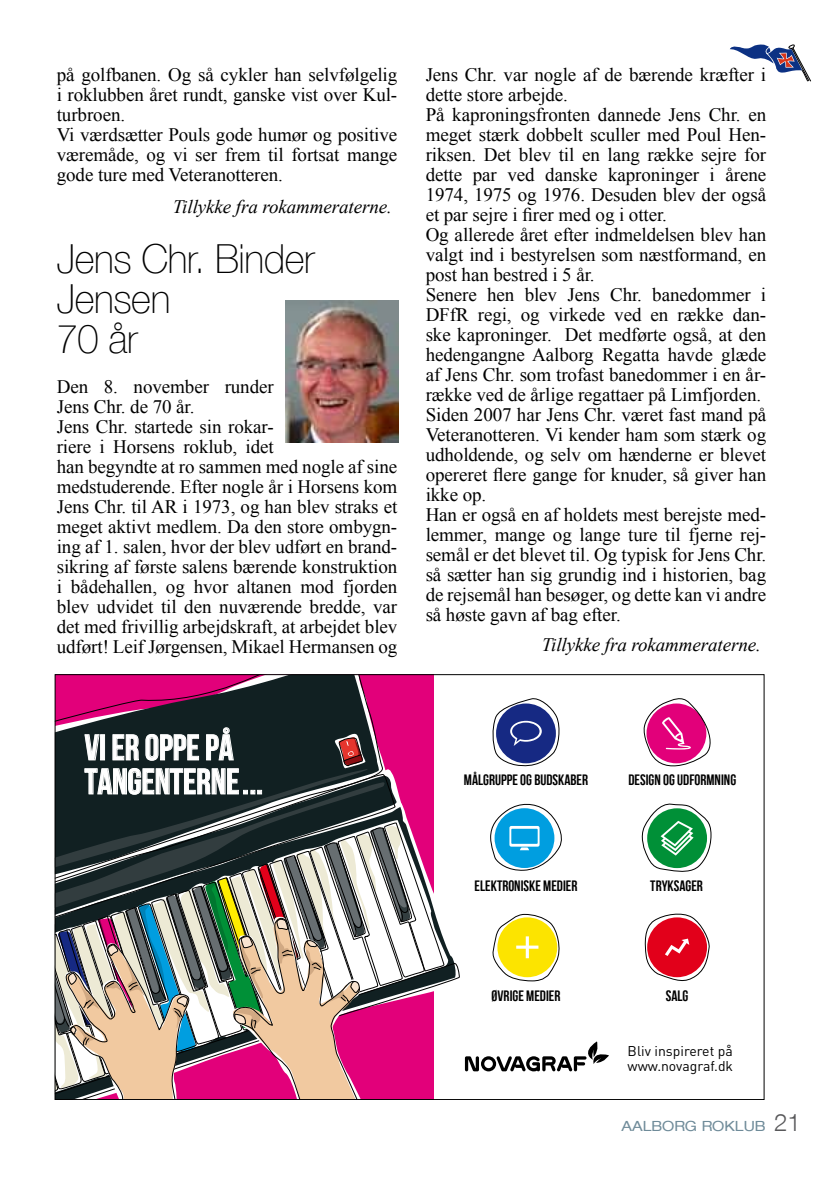
<style>
.page{position:relative;width:840px;height:1191px;background:#fff}
.page>*{position:absolute;margin:0;border:0;box-sizing:border-box;transform-origin:0 0}
.t1{font:100 40px/40px "Helvetica Neue LT Com";letter-spacing:-.01em;color:#000;scale:.95 1}
.t2{font:36px/34px "Bebas Neue";color:#fff}
.t3{font:19px/20px "Times New Roman";letter-spacing:-.005em;color:#000}
.t4{font:italic 19px "Times New Roman";letter-spacing:-.005em;color:#000}
.t5{font:15px "Bebas Neue";color:#000}
.t6{font:14px/15.8px "DIN";color:#000}
.t7{font:expanded 14px "Helvetica Neue LT Com";letter-spacing:-.005em;color:#6f8b99}
.s1{font-weight:300;font-stretch:normal;font-size:24px;color:#58585a}
</style>
<div class="page">
<svg style="left:730px;top:44px;width:80px;height:38px"></svg>
<img style="left:285px;top:300px;width:113px;height:142px">
<svg style="left:55px;top:674px;width:378px;height:425px;background:#be1570"></svg>
<svg style="left:444px;top:962px;width:15px;height:22px"></svg>
<svg style="left:57px;top:676px;width:329px;height:146px;background:#43273e"></svg>
<svg style="left:57px;top:822px;width:387px;height:275px"></svg>
<svg style="left:334px;top:733px;width:31px;height:37px"></svg>
<svg style="left:85px;top:734px;width:14px;height:26px"></svg>
<div style="left:100px;top:734px;width:5px;height:26px;border:1px solid #fff"></div>
<svg style="left:113px;top:734px;width:26px;height:26px"></svg>
<svg style="left:146px;top:734px;width:53px;height:26px"></svg>
<svg style="left:206px;top:727px;width:27px;height:33px"></svg>
<svg style="left:85px;top:768px;width:176px;height:26px;background:#4d585a"></svg>
<svg style="left:464px;top:1041px;width:144px;height:30px"></svg>
<svg style="left:492px;top:698px;width:68px;height:69px"></svg>
<svg style="left:643px;top:698px;width:68px;height:69px"></svg>
<svg style="left:490px;top:803px;width:72px;height:68px"></svg>
<svg style="left:641px;top:803px;width:70px;height:69px"></svg>
<svg style="left:492px;top:914px;width:68px;height:67px"></svg>
<svg style="left:644px;top:913px;width:65px;height:68px"></svg>
<p class="t3" style="left:57px;top:64px;width:342px">på golfbanen. Og så cykler han selvfølgelig i roklubben året rundt, ganske vist over Kul&shy;turbroen.<br>Vi værdsætter Pouls gode humør og positive væremåde, og vi ser frem til fortsat mange gode ture med Veteranotteren.</p>
<p class="t4" style="left:173px;top:193px;width:220px">Tillykke fra rokammeraterne.</p>
<h1 class="t1" style="left:57px;top:238px;width:273px">Jens Chr. Binder<br>Jensen<br>70 år</h1>
<p class="t3" style="left:57px;top:376px;width:342px">Den 8. november runder<br>Jens Chr. de 70 år.<br>Jens Chr. startede sin rokar-<br>riere i Horsens roklub, idet<br>han begyndte at ro sammen med nogle af sine medstuderende. Efter nogle år i Horsens kom Jens Chr. til AR i 1973, og han blev straks et meget aktivt medlem. Da den store ombygn&shy;ing af 1. salen, hvor der blev udført en brand&shy;sikring af første salens bærende konstruktion i bådehallen, og hvor altanen mod fjorden blev udvidet til den nuværende bredde, var det med frivillig arbejdskraft, at arbejdet blev udført! Leif Jørgensen, Mikael Hermansen og</p>
<h2 class="t2" style="left:85px;top:729px;width:180px">VI ER OPPE PÅ<br>TANGENTERNE ...</h2>
<p class="t3" style="left:425px;top:64px;width:342px">Jens Chr. var nogle af de bærende kræfter i dette store arbejde.<br>På kaproningsfronten dannede Jens Chr. en meget stærk dobbelt sculler med Poul Hen&shy;riksen. Det blev til en lang række sejre for dette par ved danske kaproninger i årene 1974, 1975 og 1976. Desuden blev der også et par sejre i firer med og i otter.<br>Og allerede året efter indmeldelsen blev han valgt ind i bestyrelsen som næstformand, en post han bestred i 5 år.<br>Senere hen blev Jens Chr. banedommer i DFfR regi, og virkede ved en række dan&shy;ske kaproninger. Det medførte også, at den hedengangne Aalborg Regatta havde glæde af Jens Chr. som trofast banedommer i en år&shy;række ved de årlige regattaer på Limfjorden.<br>Siden 2007 har Jens Chr. været fast mand på Veteranotteren. Vi kender ham som stærk og udholdende, og selv om hænderne er blevet opereret flere gange for knuder, så giver han ikke op.<br>Han er også en af holdets mest berejste med&shy;lemmer, mange og lange ture til fjerne rej&shy;semål er det blevet til. Og typisk for Jens Chr. så sætter han sig grundig ind i historien, bag de rejsemål han besøger, og dette kan vi andre så høste gavn af bag efter.</p>
<p class="t4" style="left:541px;top:632px;width:220px">Tillykke fra rokammeraterne.</p>
<p class="t5" style="left:463px;top:771px;width:126px">MÅLGRUPPE OG BUDSKABER</p>
<p class="t5" style="left:628px;top:771px;width:109px">DESIGN OG UDFORMNING</p>
<p class="t5" style="left:474px;top:877px;width:104px">ELEKTRONISKE MEDIER</p>
<p class="t5" style="left:650px;top:878px;width:54px">TRYKSAGER</p>
<p class="t5" style="left:491px;top:987px;width:70px">ØVRIGE MEDIER</p>
<p class="t5" style="left:665px;top:987px;width:24px">SALG</p>
<p class="t6" style="left:627px;top:1042px;width:107px">Bliv inspireret på www.novagraf.dk</p>
<p class="t7" style="left:621px;top:1117px;width:181px">AALBORG ROKLUB <span class="s1">21</span></p>
</div>
